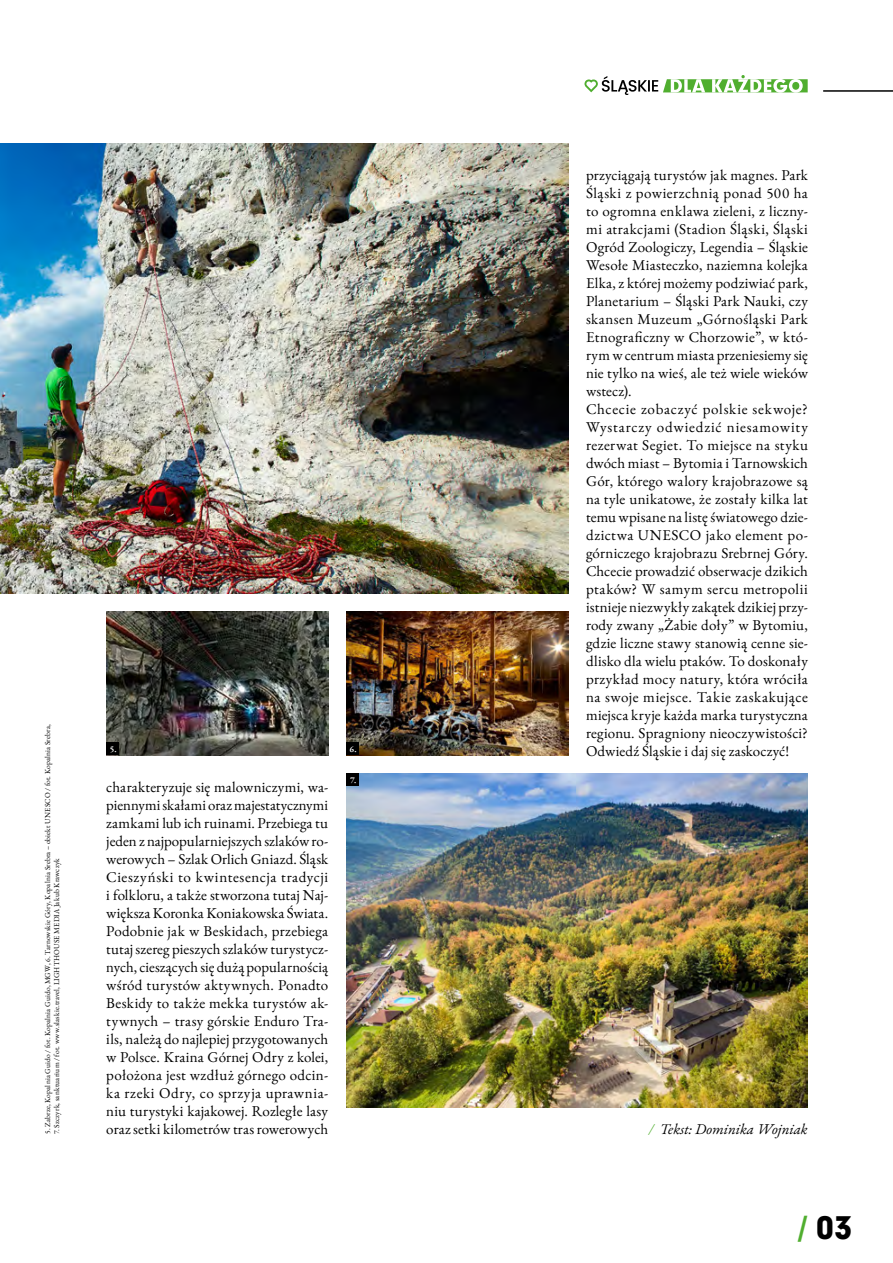
<style>
.page{position:relative;width:893px;height:1263px;background:#fff}
.page>*{position:absolute;margin:0;border:0;box-sizing:border-box;transform-origin:0 0}
.t1{font:29.7px "Geometric 706 Blk EU";color:#000}
.t2{font:15px/18px "EB Garamond";letter-spacing:.02em;color:#000;text-align:justify}
.t3{font:italic 15px "EB Garamond";letter-spacing:-.01em;color:#000}
.t4{font:600 9px "EB Garamond";color:#fff}
.t5{font:7.5px "EB Garamond";letter-spacing:.02em;color:#000}
.s1{color:#50ae2f}
</style>
<div class="page">
<img style="left:346px;top:773px;width:462px;height:335px">
<img style="left:0;top:143px;width:568px;height:450px">
<img style="left:106px;top:611px;width:222px;height:144px">
<img style="left:346px;top:611px;width:222px;height:144px">
<div style="left:106px;top:742px;width:13px;height:13px;background:#000"></div>
<div style="left:346px;top:773px;width:13px;height:13px;background:#000"></div>
<div style="left:346px;top:742px;width:13px;height:13px;background:#000"></div>
<hr style="left:824px;top:90px;width:69px;height:2px;background:#000">
<svg style="left:584px;top:75px;width:224px;height:20px"></svg>
<p class="t5" style="left:43px;top:1134px;width:411px;rotate:-90deg">5. Zabrze, Kopalnia Guido / fot. Kopalnia Guido, MGW, 6. Tarnowskie Góry, Kopalnia Srebra – obiekt UNESCO / fot. Kopalnia Srebra,</p>
<p class="t5" style="left:52px;top:1134px;width:277px;rotate:-90deg">7. Szczyrk, sanktuarium / fot. www.slaskie.travel, LIGHTHOUSE MEDIA Jakub Krawczyk</p>
<p class="t4" style="left:110px;top:743px;width:8px">5.</p>
<p class="t2" style="left:106px;top:778px;width:223px">charakteryzuje się malowniczymi, wa&shy;piennymi skałami oraz majestatycznymi zamkami lub ich ruinami. Przebiega tu jeden z najpopularniejszych szlaków ro&shy;werowych – Szlak Orlich Gniazd. Śląsk Cieszyński to kwintesencja tradycji i folkloru, a także stworzona tutaj Naj&shy;większa Koronka Koniakowska Świata.<br>Podobnie jak w Beskidach, przebiega tutaj szereg pieszych szlaków turystycz&shy;nych, cieszących się dużą popularnością wśród turystów aktywnych. Ponadto Beskidy to także mekka turystów ak&shy;tywnych – trasy górskie Enduro Tra&shy;ils, należą do najlepiej przygotowanych w Polsce. Kraina Górnej Odry z kolei, położona jest wzdłuż górnego odcin&shy;ka rzeki Odry, co sprzyja uprawnia&shy;niu turystyki kajakowej. Rozległe lasy oraz setki kilometrów tras rowerowych</p>
<p class="t4" style="left:350px;top:743px;width:9px">6.</p>
<p class="t4" style="left:350px;top:774px;width:8px">7.</p>
<p class="t2" style="left:586px;top:166px;width:223px;text-align:left">przyciągają turystów jak magnes. Park Śląski z powierzchnią ponad 500 ha to ogromna enklawa zieleni, z liczny&shy;mi atrakcjami (Stadion Śląski, Śląski Ogród Zoologiczy, Legendia – Śląskie Wesołe Miasteczko, naziemna kolejka Elka, z której możemy podziwiać park, Planetarium – Śląski Park Nauki, czy skansen Muzeum „Górnośląski Park Etnograficzny w Chorzowie”, w któ&shy;rym w centrum miasta przeniesiemy się nie tylko na wieś, ale też wiele wieków wstecz).<br>Chcecie zobaczyć polskie sekwoje?<br>Wystarczy odwiedzić niesamowity rezerwat Segiet. To miejsce na styku dwóch miast – Bytomia i Tarnowskich Gór, którego walory krajobrazowe są na tyle unikatowe, że zostały kilka lat temu wpisane na listę światowego dzie&shy;dzictwa UNESCO jako element po&shy;górniczego krajobrazu Srebrnej Góry.<br>Chcecie prowadzić obserwacje dzikich ptaków? W samym sercu metropolii istnieje niezwykły zakątek dzikiej przy&shy;rody zwany „Żabie doły” w Bytomiu, gdzie liczne stawy stanowią cenne sie&shy;dlisko dla wielu ptaków. To doskonały przykład mocy natury, która wróciła na swoje miejsce. Takie zaskakujące miejsca kryje każda marka turystyczna regionu. Spragniony nieoczywistości?<br>Odwiedź Śląskie i daj się zaskoczyć!</p>
<p class="t3" style="left:649px;top:1119px;width:160px"><span class="s1">/</span> Tekst: Dominika Wojniak</p>
<h1 class="t1" style="left:798px;top:1207px;width:56px"><span class="s1">/</span> 03</h1>
</div>
